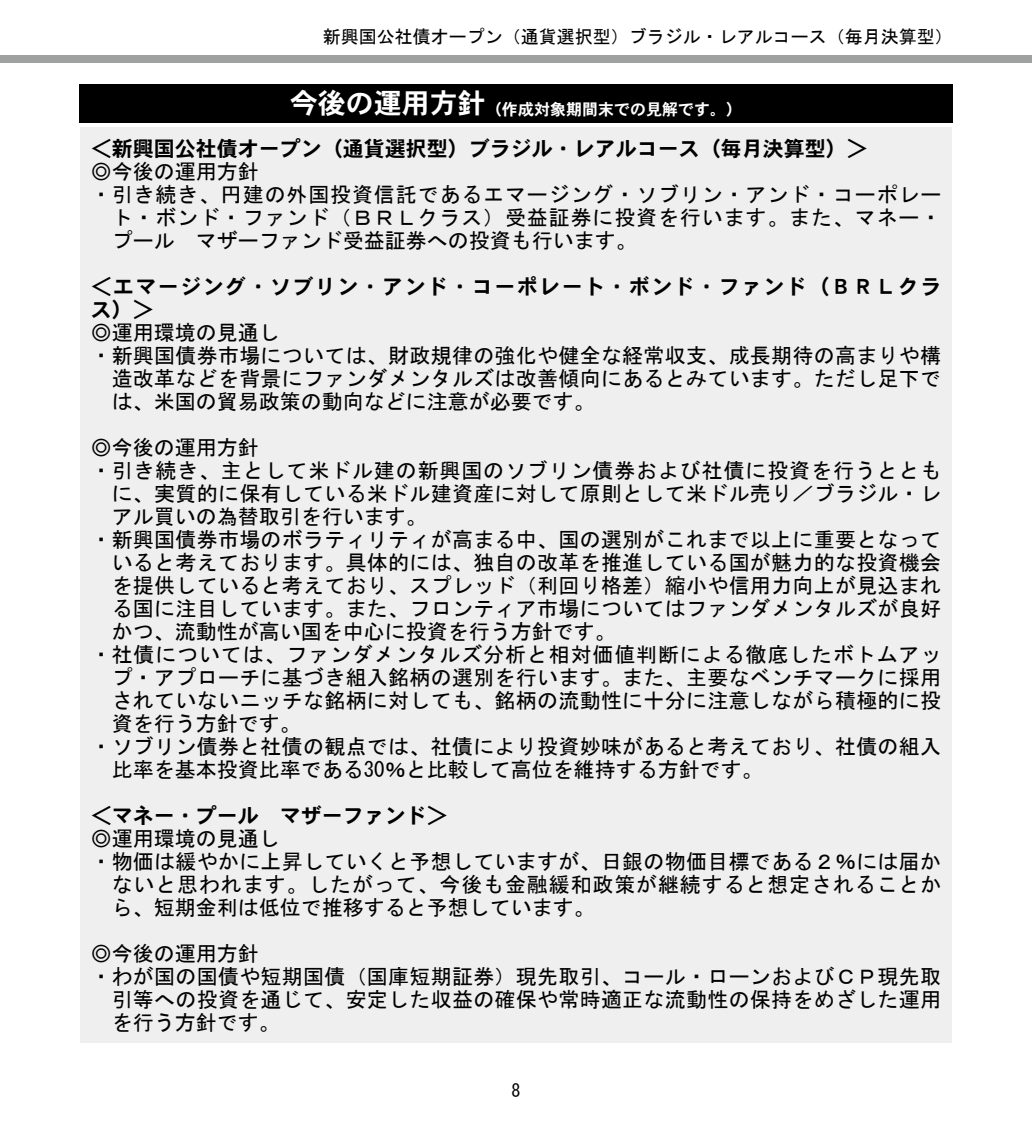
<style>
.page{position:relative;width:1032px;height:1134px;background:#fff}
.page>*{position:absolute;margin:0;border:0;box-sizing:border-box;transform-origin:0 0}
.t1{font:21px "MS Gothic";letter-spacing:.015em;color:#000}
.t2{font:21px "MS Gothic";letter-spacing:.04em;color:#000}
.t3{font:21px "DFHS Gothic W7 WIN RKSJ H";color:#000}
.t4{font:21px/23px "DFHS Gothic W7 WIN RKSJ H";letter-spacing:.07em;color:#000}
.t5{font:18px "MS Gothic";color:#000}
.t6{font:16px "DFHS Gothic W7 WIN RKSJ H";color:#fff}
.s1{font-size:28px}
</style>
<div class="page">
<div style="left:0;top:56px;width:1032px;height:7px;background:#9fa0a0"></div>
<div style="left:79px;top:84px;width:873px;height:38px;background:#000"></div>
<div style="left:80px;top:128px;width:872px;height:915px;background:#efefef"></div>
<p class="t5" style="left:323px;top:27px;width:632px">新興国公社債オープン（通貨選択型）ブラジル・レアルコース（毎月決算型）</p>
<p class="t6" style="left:290px;top:101px;width:453px"><span class="s1">今後の運用方針</span>（作成対象期間末での見解です。）</p>
<p class="t3" style="left:91px;top:138px;width:779px">＜新興国公社債オープン（通貨選択型）ブラジル・レアルコース（毎月決算型）＞</p>
<p class="t1" style="left:91px;top:161px;width:170px">◎今後の運用方針</p>
<p class="t2" style="left:91px;top:184px;width:852px">・引き続き、円建の外国投資信託であるエマージング・ソブリン・アンド・コーポレー</p>
<p class="t2" style="left:112px;top:207px;width:831px">ト・ボンド・ファンド（ＢＲＬクラス）受益証券に投資を行います。また、マネー・</p>
<p class="t1" style="left:112px;top:230px;width:527px">プール　マザーファンド受益証券への投資も行います。</p>
<p class="t4" style="left:91px;top:275px;width:852px">＜エマージング・ソブリン・アンド・コーポレート・ボンド・ファンド（ＢＲＬクラス）＞</p>
<p class="t1" style="left:91px;top:322px;width:191px">◎運用環境の見通し</p>
<p class="t1" style="left:91px;top:345px;width:852px">・新興国債券市場については、財政規律の強化や健全な経常収支、成長期待の高まりや構</p>
<p class="t1" style="left:112px;top:368px;width:831px">造改革などを背景にファンダメンタルズは改善傾向にあるとみています。ただし足下で</p>
<p class="t1" style="left:112px;top:391px;width:485px">は、米国の貿易政策の動向などに注意が必要です。</p>
<p class="t1" style="left:91px;top:437px;width:170px">◎今後の運用方針</p>
<p class="t2" style="left:91px;top:460px;width:852px">・引き続き、主として米ドル建の新興国のソブリン債券および社債に投資を行うととも</p>
<p class="t1" style="left:112px;top:483px;width:831px">に、実質的に保有している米ドル建資産に対して原則として米ドル売り／ブラジル・レ</p>
<p class="t1" style="left:112px;top:506px;width:317px">アル買いの為替取引を行います。</p>
<p class="t1" style="left:91px;top:529px;width:852px">・新興国債券市場のボラティリティが高まる中、国の選別がこれまで以上に重要となって</p>
<p class="t1" style="left:112px;top:552px;width:831px">いると考えております。具体的には、独自の改革を推進している国が魅力的な投資機会</p>
<p class="t1" style="left:112px;top:575px;width:831px">を提供していると考えており、スプレッド（利回り格差）縮小や信用力向上が見込まれ</p>
<p class="t1" style="left:112px;top:598px;width:831px">る国に注目しています。また、フロンティア市場についてはファンダメンタルズが良好</p>
<p class="t1" style="left:112px;top:621px;width:506px">かつ、流動性が高い国を中心に投資を行う方針です。</p>
<p class="t2" style="left:91px;top:644px;width:852px">・社債については、ファンダメンタルズ分析と相対価値判断による徹底したボトムアッ</p>
<p class="t1" style="left:112px;top:667px;width:831px">プ・アプローチに基づき組入銘柄の選別を行います。また、主要なベンチマークに採用</p>
<p class="t1" style="left:112px;top:690px;width:831px">されていないニッチな銘柄に対しても、銘柄の流動性に十分に注意しながら積極的に投</p>
<p class="t1" style="left:112px;top:713px;width:191px">資を行う方針です。</p>
<p class="t1" style="left:91px;top:736px;width:852px">・ソブリン債券と社債の観点では、社債により投資妙味があると考えており、社債の組入</p>
<p class="t1" style="left:112px;top:759px;width:653px">比率を基本投資比率である30％と比較して高位を維持する方針です。</p>
<p class="t3" style="left:91px;top:805px;width:359px">＜マネー・プール　マザーファンド＞</p>
<p class="t1" style="left:91px;top:828px;width:191px">◎運用環境の見通し</p>
<p class="t1" style="left:91px;top:851px;width:852px">・物価は緩やかに上昇していくと予想していますが、日銀の物価目標である２％には届か</p>
<p class="t2" style="left:112px;top:874px;width:831px">ないと思われます。したがって、今後も金融緩和政策が継続すると想定されることか</p>
<p class="t1" style="left:112px;top:897px;width:485px">ら、短期金利は低位で推移すると予想しています。</p>
<p class="t1" style="left:91px;top:943px;width:170px">◎今後の運用方針</p>
<p class="t1" style="left:91px;top:966px;width:852px">・わが国の国債や短期国債（国庫短期証券）現先取引、コール・ローンおよびＣＰ現先取</p>
<p class="t1" style="left:112px;top:989px;width:831px">引等への投資を通じて、安定した収益の確保や常時適正な流動性の保持をめざした運用</p>
<p class="t1" style="left:112px;top:1012px;width:170px">を行う方針です。</p>
<p class="t5" style="left:511px;top:1081px;width:10px">8</p>
</div>
